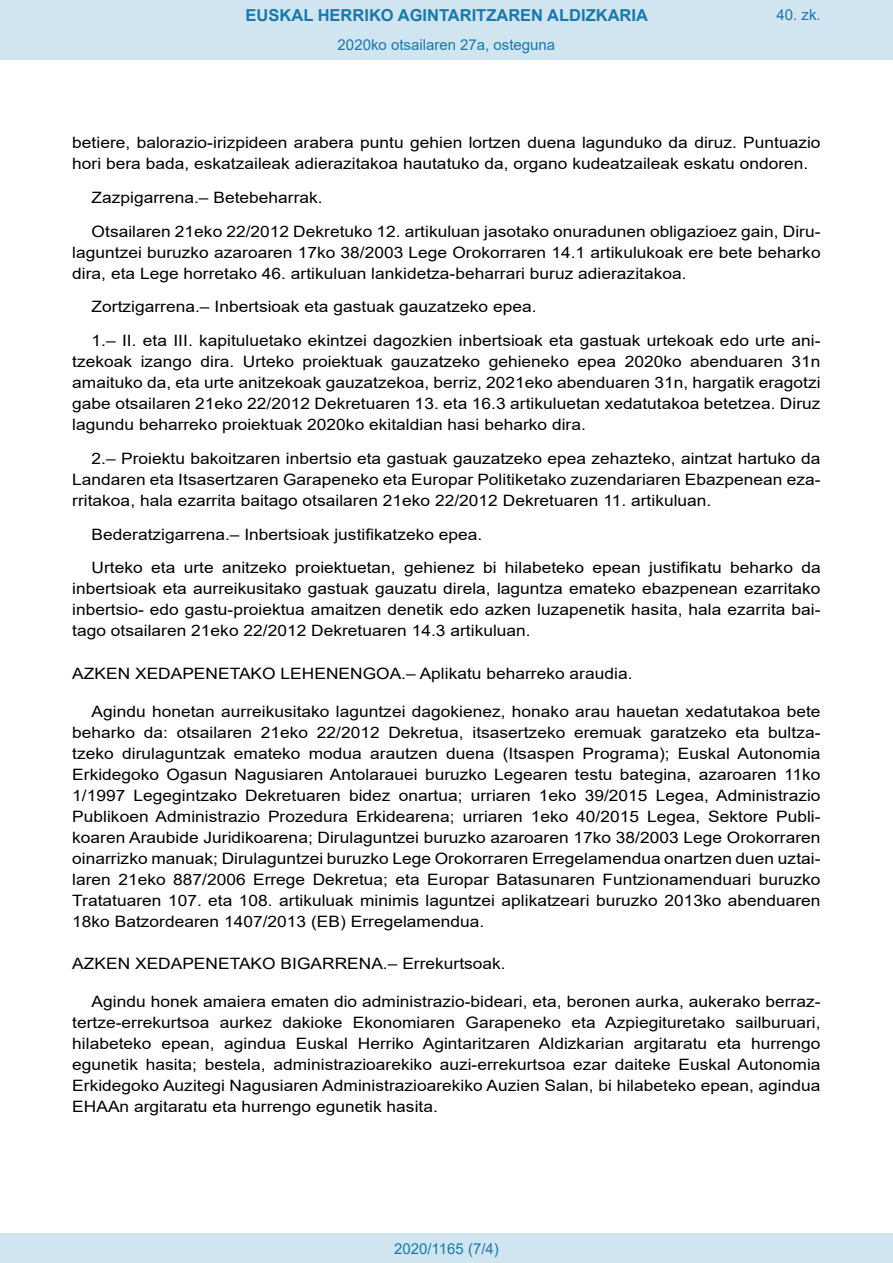
<style>
.page{position:relative;width:893px;height:1263px;background:#fff}
.page>*{position:absolute;margin:0;border:0;box-sizing:border-box;transform-origin:0 0}
.t1{font:700 16.5px "Arial";color:#1879ad}
.BOPVDetalle{font:15.6px/21px "Arial";color:#000;text-align:justify;scale:1.11 1}
.BOPVDisposicionTitul{font:15.6px "Arial";color:#000;scale:1.11 1}
.Paginacion_Centro{font:15px "Arial";color:#1879ad}
</style>
<div class="page">
<div style="left:0;top:0;width:893px;height:60px;background:#d0e5f0"></div>
<div style="left:0;top:1233px;width:893px;height:30px;background:#d0e5f0"></div>
<p class="t1" style="left:246px;top:3px;width:404px">EUSKAL HERRIKO AGINTARITZAREN ALDIZKARIA</p>
<p class="Paginacion_Centro" style="left:338px;top:35px;width:219px">2020ko otsailaren 27a, osteguna</p>
<p class="Paginacion_Centro" style="left:776px;top:5px;width:46px">40. zk.</p>
<p class="BOPVDetalle" style="left:72px;top:132px;width:676px">betiere, balorazio-irizpideen arabera puntu gehien lortzen duena lagunduko da diruz. Puntuazio hori bera bada, eskatzaileak adierazitakoa hautatuko da, organo kudeatzaileak eskatu ondoren.</p>
<p class="BOPVDetalle" style="left:92px;top:187px;width:210px">Zazpigarrena.– Betebeharrak.</p>
<p class="BOPVDetalle" style="left:72px;top:221px;width:676px;text-indent:19px">Otsailaren 21eko 22/2012 Dekretuko 12. artikuluan jasotako onuradunen obligazioez gain, Diru&shy;laguntzei buruzko azaroaren 17ko 38/2003 Lege Orokorraren 14.1 artikulukoak ere bete beharko dira, eta Lege horretako 46. artikuluan lankidetza-beharrari buruz adierazitakoa.</p>
<p class="BOPVDetalle" style="left:92px;top:296px;width:402px">Zortzigarrena.– Inbertsioak eta gastuak gauzatzeko epea.</p>
<p class="BOPVDetalle" style="left:72px;top:330px;width:676px;text-indent:19px">1.– II. eta III. kapituluetako ekintzei dagozkien inbertsioak eta gastuak urtekoak edo urte ani&shy;tzekoak izango dira. Urteko proiektuak gauzatzeko gehieneko epea 2020ko abenduaren 31n amaituko da, eta urte anitzekoak gauzatzekoa, berriz, 2021eko abenduaren 31n, hargatik eragotzi gabe otsailaren 21eko 22/2012 Dekretuaren 13. eta 16.3 artikuluetan xedatutakoa betetzea. Diruz lagundu beharreko proiektuak 2020ko ekitaldian hasi beharko dira.</p>
<p class="BOPVDetalle" style="left:72px;top:448px;width:676px;text-indent:19px">2.– Proiektu bakoitzaren inbertsio eta gastuak gauzatzeko epea zehazteko, aintzat hartuko da Landaren eta Itsasertzaren Garapeneko eta Europar Politiketako zuzendariaren Ebazpenean eza&shy;rritakoa, hala ezarrita baitago otsailaren 21eko 22/2012 Dekretuaren 11. artikuluan.</p>
<p class="BOPVDetalle" style="left:92px;top:524px;width:354px">Bederatzigarrena.– Inbertsioak justifikatzeko epea.</p>
<p class="BOPVDetalle" style="left:72px;top:557px;width:676px;text-indent:19px">Urteko eta urte anitzeko proiektuetan, gehienez bi hilabeteko epean justifikatu beharko da inbertsioak eta aurreikusitako gastuak gauzatu direla, laguntza emateko ebazpenean ezarritako inbertsio- edo gastu-proiektua amaitzen denetik edo azken luzapenetik hasita, hala ezarrita bai&shy;tago otsailaren 21eko 22/2012 Dekretuaren 14.3 artikuluan.</p>
<p class="BOPVDisposicionTitul" style="left:72px;top:662px;width:506px">AZKEN XEDAPENETAKO LEHENENGOA.– Aplikatu beharreko araudia.</p>
<p class="BOPVDetalle" style="left:72px;top:701px;width:676px;text-indent:19px">Agindu honetan aurreikusitako laguntzei dagokienez, honako arau hauetan xedatutakoa bete beharko da: otsailaren 21eko 22/2012 Dekretua, itsasertzeko eremuak garatzeko eta bultza&shy;tzeko dirulaguntzak emateko modua arautzen duena (Itsaspen Programa); Euskal Autonomia Erkidegoko Ogasun Nagusiaren Antolarauei buruzko Legearen testu bategina, azaroaren 11ko 1/1997 Legegintzako Dekretuaren bidez onartua; urriaren 1eko 39/2015 Legea, Administrazio Publikoen Administrazio Prozedura Erkidearena; urriaren 1eko 40/2015 Legea, Sektore Publi&shy;koaren Araubide Juridikoarena; Dirulaguntzei buruzko azaroaren 17ko 38/2003 Lege Orokorraren oinarrizko manuak; Dirulaguntzei buruzko Lege Orokorraren Erregelamendua onartzen duen uztai&shy;laren 21eko 887/2006 Errege Dekretua; eta Europar Batasunaren Funtzionamenduari buruzko Tratatuaren 107. eta 108. artikuluak minimis laguntzei aplikatzeari buruzko 2013ko abenduaren 18ko Batzordearen 1407/2013 (EB) Erregelamendua.</p>
<p class="BOPVDisposicionTitul" style="left:72px;top:953px;width:392px">AZKEN XEDAPENETAKO BIGARRENA.– Errekurtsoak.</p>
<p class="BOPVDetalle" style="left:72px;top:991px;width:676px;text-indent:19px">Agindu honek amaiera ematen dio administrazio-bideari, eta, beronen aurka, aukerako berraz&shy;tertze-errekurtsoa aurkez dakioke Ekonomiaren Garapeneko eta Azpiegituretako sailburuari, hilabeteko epean, agindua Euskal Herriko Agintaritzaren Aldizkarian argitaratu eta hurrengo egunetik hasita; bestela, administrazioarekiko auzi-errekurtsoa ezar daiteke Euskal Autonomia Erkidegoko Auzitegi Nagusiaren Administrazioarekiko Auzien Salan, bi hilabeteko epean, agindua EHAAn argitaratu eta hurrengo egunetik hasita.</p>
<p class="Paginacion_Centro" style="left:394px;top:1238px;width:106px">2020/1165 (7/4)</p>
</div>
